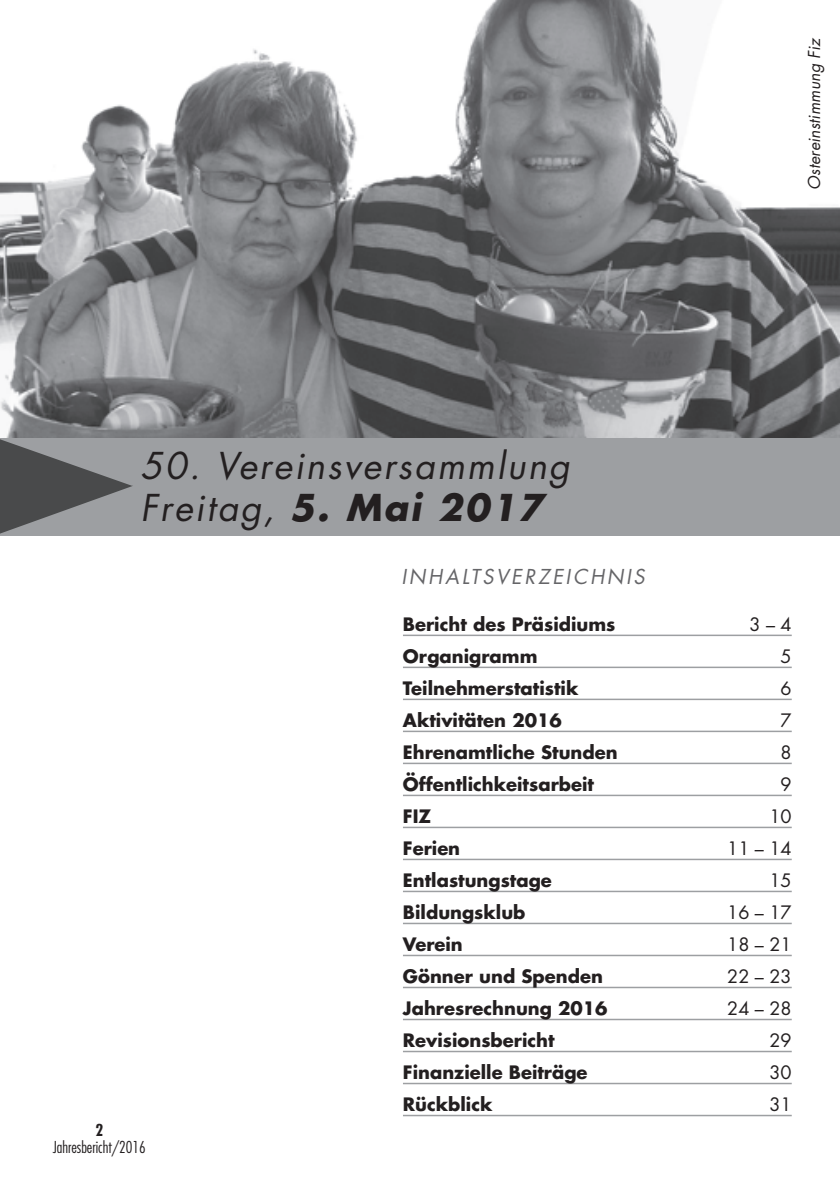
<style>
.page{position:relative;width:840px;height:1191px;background:#fff}
.page>*{position:absolute;margin:0;border:0;box-sizing:border-box;transform-origin:0 0}
.t1{font:italic 36px/42px "Futura";letter-spacing:.06em;color:#231f20}
.t2{font:italic 20px "Futura";letter-spacing:.13em;color:#656568}
.t3{font:700 18px "Futura";color:#231f20}
.t4{font:18px "Futura";color:#231f20}
.t5{font:italic 16px "Futura";letter-spacing:.01em;color:#231f20}
.t6{font:300 condensed 16px "Futura";color:#231f20}
.t7{font:700 condensed 16px "Futura";color:#231f20}
.s1{font-weight:700}
</style>
<div class="page">
<img style="left:0;top:0;width:839px;height:437px">
<hr style="left:403px;top:634px;width:388px;height:2px;background:#9d9fa2">
<hr style="left:403px;top:666px;width:388px;height:2px;background:#9d9fa2">
<hr style="left:403px;top:698px;width:388px;height:2px;background:#9d9fa2">
<hr style="left:403px;top:730px;width:388px;height:2px;background:#9d9fa2">
<hr style="left:403px;top:762px;width:388px;height:2px;background:#9d9fa2">
<hr style="left:403px;top:794px;width:388px;height:2px;background:#9d9fa2">
<hr style="left:403px;top:826px;width:388px;height:2px;background:#9d9fa2">
<hr style="left:403px;top:858px;width:388px;height:2px;background:#9d9fa2">
<hr style="left:403px;top:890px;width:388px;height:2px;background:#9d9fa2">
<hr style="left:403px;top:922px;width:388px;height:2px;background:#9d9fa2">
<hr style="left:403px;top:954px;width:388px;height:2px;background:#9d9fa2">
<hr style="left:403px;top:986px;width:388px;height:2px;background:#9d9fa2">
<hr style="left:403px;top:1018px;width:388px;height:2px;background:#9d9fa2">
<hr style="left:403px;top:1050px;width:388px;height:2px;background:#9d9fa2">
<hr style="left:403px;top:1082px;width:388px;height:2px;background:#9d9fa2">
<hr style="left:403px;top:1114px;width:388px;height:2px;background:#9d9fa2">
<div style="left:0;top:437px;width:839px;height:98px;background:#9d9fa2"></div>
<svg style="left:0;top:439px;width:133px;height:94px"></svg>
<p class="t5" style="left:802px;top:190px;width:154px;rotate:-90deg">Ostereinstimmung Fiz</p>
<h1 class="t1" style="left:140px;top:444px;width:430px">50. Vereinsversammlung<br>Freitag, <span class="s1">5. Mai 2017</span></h1>
<p class="t7" style="left:95px;top:1119px;width:9px">2</p>
<p class="t6" style="left:53px;top:1137px;width:95px">Jahresbericht/2016</p>
<p class="t2" style="left:401px;top:563px;width:244px">INHALTSVERZEICHNIS</p>
<p class="t3" style="left:403px;top:612px;width:214px">Bericht des Präsidiums</p>
<p class="t4" style="left:749px;top:612px;width:44px">3 – 4</p>
<p class="t3" style="left:403px;top:644px;width:136px">Organigramm</p>
<p class="t4" style="left:780px;top:644px;width:13px">5</p>
<p class="t3" style="left:403px;top:676px;width:177px">Teilnehmerstatistik</p>
<p class="t4" style="left:780px;top:676px;width:13px">6</p>
<p class="t3" style="left:403px;top:708px;width:160px">Aktivitäten 2016</p>
<p class="t4" style="left:780px;top:708px;width:13px">7</p>
<p class="t3" style="left:403px;top:740px;width:216px">Ehrenamtliche Stunden</p>
<p class="t4" style="left:780px;top:740px;width:13px">8</p>
<p class="t3" style="left:403px;top:772px;width:192px">Öffentlichkeitsarbeit</p>
<p class="t4" style="left:780px;top:772px;width:13px">9</p>
<p class="t3" style="left:403px;top:804px;width:30px">FIZ</p>
<p class="t4" style="left:769px;top:804px;width:24px">10</p>
<p class="t3" style="left:403px;top:836px;width:59px">Ferien</p>
<p class="t4" style="left:726px;top:836px;width:66px">11 – 14</p>
<p class="t3" style="left:403px;top:868px;width:150px">Entlastungstage</p>
<p class="t4" style="left:769px;top:868px;width:24px">15</p>
<p class="t3" style="left:403px;top:900px;width:124px">Bildungsklub</p>
<p class="t4" style="left:726px;top:900px;width:66px">16 – 17</p>
<p class="t3" style="left:403px;top:932px;width:61px">Verein</p>
<p class="t4" style="left:726px;top:932px;width:66px">18 – 21</p>
<p class="t3" style="left:403px;top:964px;width:201px">Gönner und Spenden</p>
<p class="t4" style="left:726px;top:964px;width:66px">22 – 23</p>
<p class="t3" style="left:403px;top:996px;width:206px">Jahresrechnung 2016</p>
<p class="t4" style="left:726px;top:996px;width:66px">24 – 28</p>
<p class="t3" style="left:403px;top:1028px;width:153px">Revisionsbericht</p>
<p class="t4" style="left:769px;top:1028px;width:24px">29</p>
<p class="t3" style="left:403px;top:1060px;width:186px">Finanzielle Beiträge</p>
<p class="t4" style="left:769px;top:1060px;width:24px">30</p>
<p class="t3" style="left:403px;top:1092px;width:91px">Rückblick</p>
<p class="t4" style="left:769px;top:1092px;width:24px">31</p>
</div>
